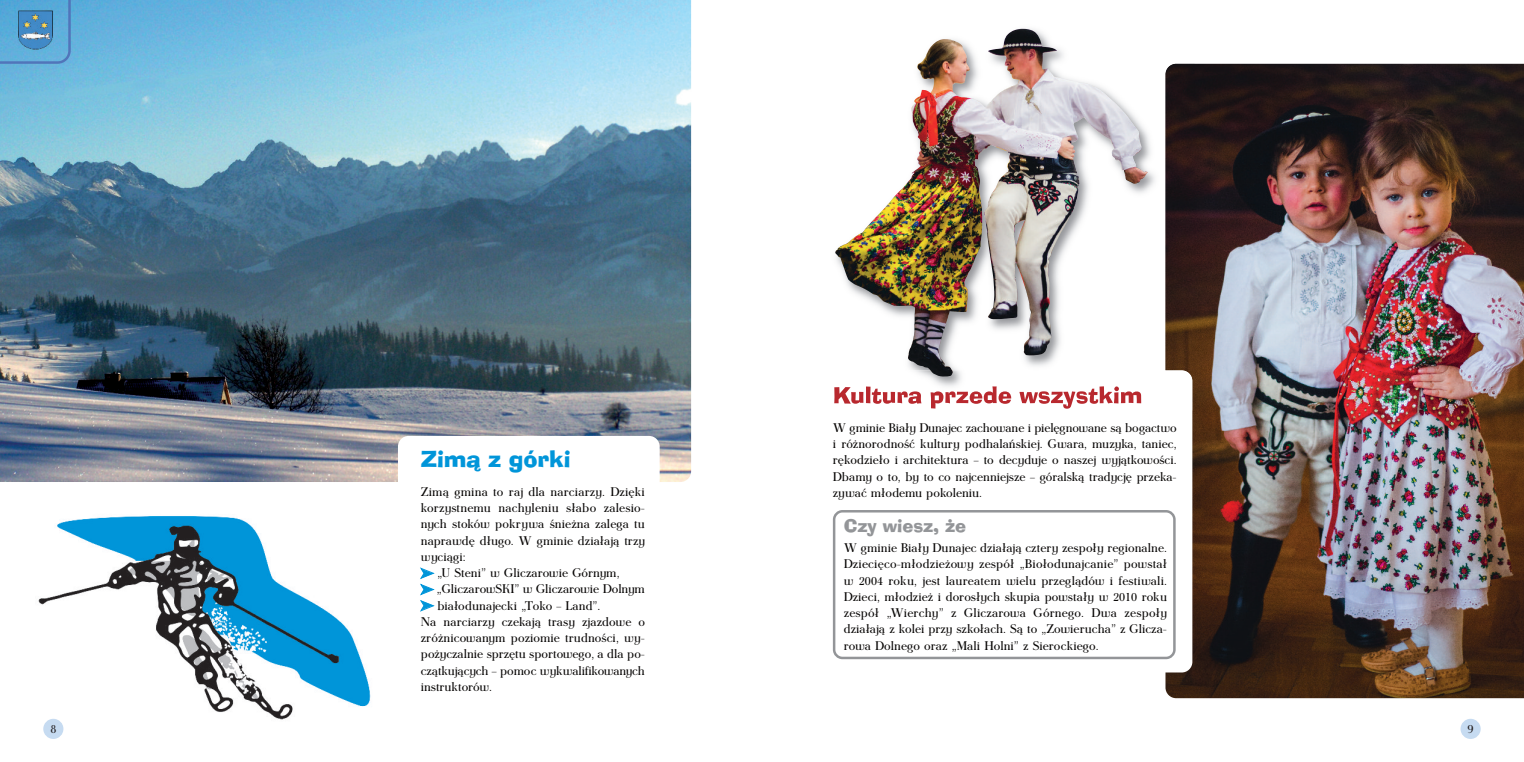
<style>
.page{position:relative;width:1524px;height:762px;background:#fff}
.page>*{position:absolute;margin:0;border:0;box-sizing:border-box;transform-origin:0 0}
.t1{font:22.5px "Ad Lib EU Normal";letter-spacing:-.005em;color:#0095d9}
.t2{font:17.5px "Ad Lib EU Normal";letter-spacing:-.005em;color:#939598}
.t3{font:12.5px/16.2px "Antykwa Poltawskiego TTF";color:#070504;text-align:justify}
.t4{font:12.5px "Antykwa Poltawskiego TTF";color:#231f20}
.s1{color:#0095d9}
</style>
<div class="page">
<img style="left:38px;top:516px;width:333px;height:215px">
<img style="left:0;top:0;width:691px;height:482px">
<div style="left:43px;top:719px;width:20px;height:20px;background:#c6dbf1;border-radius:50%"></div>
<div style="left:1460px;top:719px;width:20px;height:20px;background:#c6dbf1;border-radius:50%"></div>
<div style="left:398px;top:436px;width:262px;height:297px;background:#fff;border-radius:11px"></div>
<img style="left:1165px;top:64px;width:359px;height:634px">
<div style="left:807px;top:370px;width:385px;height:302px;background:#fff;border-radius:11px"></div>
<img style="left:911px;top:28px;width:283px;height:383px">
<img style="left:1165px;top:64px;width:27px;height:306px">
<img style="left:911px;top:370px;width:281px;height:11px">
<img style="left:834px;top:386px;width:177px;height:22px">
<img style="left:835px;top:123px;width:155px;height:254px">
<svg style="left:833px;top:510px;width:342px;height:149px"></svg>
<svg style="left:0;top:0;width:71px;height:64px;background:#5aa7d6"></svg>
<img style="left:18px;top:10px;width:35px;height:40px">
<h1 class="t1" style="left:421px;top:444px;width:151px">Zimą z górki</h1>
<p class="t3" style="left:421px;top:483px;width:226px;text-align:left">Zimą gmina to raj dla narciarzy. Dzięki korzystnemu nachyleniu słabo zalesio&shy;nych stoków pokrywa śnieżna zalega tu naprawdę długo. W gminie działają trzy wyciągi:<br><span class="s1">➤</span> „U Steni” w Gliczarowie Górnym,<br><span class="s1">➤</span> „GliczarowSKI” w Gliczarowie Dolnym <span class="s1">➤</span> białodunajecki „Toko – Land”.<br>Na narciarzy czekają trasy zjazdowe o zróżnicowanym poziomie trudności, wy&shy;pożyczalnie sprzętu sportowego, a dla po&shy;czątkujących – pomoc wykwalifikowanych instruktorów.</p>
<p class="t3" style="left:833px;top:419px;width:345px">W gminie Biały Dunajec zachowane i pielęgnowane są bogactwo i różnorodność kultury podhalańskiej. Gwara, muzyka, taniec, rękodzieło i architektura – to decyduje o naszej wyjątkowości.<br>Dbamy o to, by to co najcenniejsze – góralską tradycję przeka&shy;zywać młodemu pokoleniu.</p>
<h2 class="t2" style="left:844px;top:514px;width:124px">Czy wiesz, że</h2>
<p class="t3" style="left:844px;top:540px;width:325px">W gminie Biały Dunajec działają cztery zespoły regionalne.<br>Dziecięco-młodzieżowy zespół „Biołodunajcanie” powstał w 2004 roku, jest laureatem wielu przeglądów i festiwali.<br>Dzieci, młodzież i dorosłych skupia powstały w 2010 roku zespół „Wierchy” z Gliczarowa Górnego. Dwa zespoły działają z kolei przy szkołach. Są to „Zowierucha” z Glicza&shy;rowa Dolnego oraz „Mali Holni” z Sierockiego.</p>
<p class="t4" style="left:50px;top:721px;width:7px">8</p>
<p class="t4" style="left:1467px;top:721px;width:8px">9</p>
</div>
